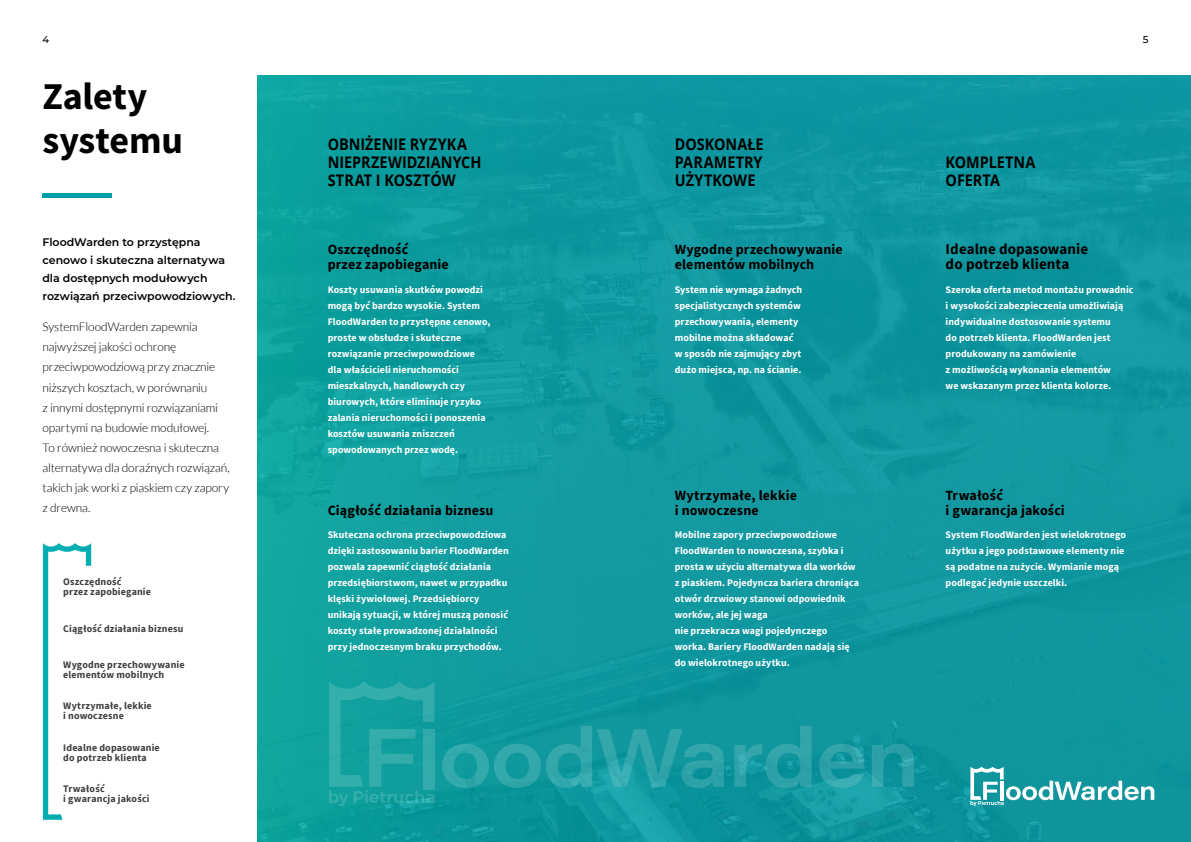
<style>
.page{position:relative;width:1191px;height:842px;background:#fff}
.page>*{position:absolute;margin:0;border:0;box-sizing:border-box;transform-origin:0 0}
.t1{font:38px/44px "Source Sans Variable";letter-spacing:-.005em;color:#000}
.t2{font:700 16px/18px "Open Sans";color:#000;scale:.9 1}
.t3{font:700 15px/15px "Source Sans Pro";letter-spacing:.01em;color:#000}
.t4{font:700 14px/15px "Source Sans Pro";letter-spacing:.01em;color:#000}
.t5{font:300 12px/20px "Lato";letter-spacing:-.01em;color:#000}
.t6{font:600 11px/18px "Montserrat";letter-spacing:-.005em;color:#000}
.t7{font:700 10px/16px "Source Sans Pro";letter-spacing:.005em;color:#fff}
.t8{font:700 10px/10px "Source Sans Pro";letter-spacing:.015em;color:#404041}
.t9{font:500 10px "Montserrat";color:#000}
</style>
<div class="page">
<div style="left:257px;top:75px;width:934px;height:767px;background:#10999f"></div>
<div style="left:43px;top:193px;width:69px;height:5px;background:#00a0ab"></div>
<svg style="left:970px;top:767px;width:184px;height:39px"></svg>
<svg style="left:442px;top:726px;width:282px;height:62px"></svg>
<svg style="left:734px;top:726px;width:77px;height:62px"></svg>
<svg style="left:819px;top:744px;width:45px;height:44px"></svg>
<svg style="left:871px;top:744px;width:43px;height:43px"></svg>
<svg style="left:329px;top:681px;width:105px;height:125px"></svg>
<svg style="left:43px;top:543px;width:48px;height:277px"></svg>
<p class="t9" style="left:43px;top:32px;width:8px">4</p>
<p class="t9" style="left:1142px;top:32px;width:7px">5</p>
<h1 class="t1" style="left:43px;top:75px;width:142px">Zalety systemu</h1>
<p class="t6" style="left:43px;top:233px;width:195px">FloodWarden to przystępna cenowo i skuteczna alternatywa dla dostępnych modułowych rozwiązań przeciwpowodziowych.</p>
<p class="t5" style="left:43px;top:317px;width:189px">SystemFloodWarden zapewnia najwyższej jakości ochronę przeciwpowodziową przy znacznie niższych kosztach, w porównaniu<br>z innymi dostępnymi rozwiązaniami opartymi na budowie modułowej.<br>To również nowoczesna i skuteczna alternatywa dla doraźnych rozwiązań, takich jak worki z piaskiem czy zapory z drewna.</p>
<p class="t8" style="left:63px;top:577px;width:89px">Oszczędność<br>przez zapobieganie</p>
<p class="t8" style="left:63px;top:623px;width:122px">Ciągłość działania biznesu</p>
<p class="t8" style="left:63px;top:659px;width:123px">Wygodne przechowywanie elementów mobilnych</p>
<p class="t8" style="left:63px;top:701px;width:90px">Wytrzymałe, lekkie i nowoczesne</p>
<p class="t8" style="left:63px;top:742px;width:98px">Idealne dopasowanie do potrzeb klienta</p>
<p class="t8" style="left:63px;top:784px;width:88px">Trwałość<br>i gwarancja jakości</p>
<h2 class="t2" style="left:328px;top:135px;width:172px">OBNIŻENIE RYZYKA<br>NIEPRZEWIDZIANYCH<br>STRAT I KOSZTÓW</h2>
<h2 class="t2" style="left:675px;top:135px;width:100px;text-align:justify">DOSKONAŁE PARAMETRY UŻYTKOWE</h2>
<h2 class="t2" style="left:945px;top:153px;width:101px">KOMPLETNA<br>OFERTA</h2>
<h3 class="t4" style="left:328px;top:242px;width:123px">Oszczędność<br>przez zapobieganie</h3>
<h3 class="t3" style="left:945px;top:241px;width:144px">Idealne dopasowanie do potrzeb klienta</h3>
<p class="t7" style="left:945px;top:282px;width:189px">Szeroka oferta metod montażu prowadnic i wysokości zabezpieczenia umożliwiają indywidualne dostosowanie systemu<br>do potrzeb klienta. FloodWarden jest produkowany na zamówienie<br>z możliwością wykonania elementów<br>we wskazanym przez klienta kolorze.</p>
<h3 class="t4" style="left:675px;top:242px;width:169px">Wygodne przechowywanie elementów mobilnych</h3>
<p class="t7" style="left:675px;top:282px;width:129px">System nie wymaga żadnych specjalistycznych systemów przechowywania, elementy mobilne można składować w sposób nie zajmujący zbyt dużo miejsca, np. na ścianie.</p>
<p class="t7" style="left:328px;top:282px;width:164px">Koszty usuwania skutków powodzi mogą być bardzo wysokie. System<br>FloodWarden to przystępne cenowo, proste w obsłudze i skuteczne rozwiązanie przeciwpowodziowe dla właścicieli nieruchomości mieszkalnych, handlowych czy biurowych, które eliminuje ryzyko zalania nieruchomości i ponoszenia kosztów usuwania zniszczeń spowodowanych przez wodę.</p>
<h3 class="t4" style="left:328px;top:503px;width:167px">Ciągłość działania biznesu</h3>
<p class="t7" style="left:328px;top:526px;width:183px">Skuteczna ochrona przeciwpowodziowa dzięki zastosowaniu barier FloodWarden pozwala zapewnić ciągłość działania przedsiębiorstwom, nawet w przypadku klęski żywiołowej. Przedsiębiorcy unikają sytuacji, w której muszą ponosić koszty stałe prowadzonej działalności przy jednoczesnym braku przychodów.</p>
<h3 class="t4" style="left:675px;top:488px;width:124px">Wytrzymałe, lekkie i nowoczesne</h3>
<p class="t7" style="left:675px;top:526px;width:186px">Mobilne zapory przeciwpowodziowe FloodWarden to nowoczesna, szybka i prosta w użyciu alternatywa dla worków z piaskiem. Pojedyncza bariera chroniąca otwór drzwiowy stanowi odpowiednik worków, ale jej waga<br>nie przekracza wagi pojedynczego worka. Bariery FloodWarden nadają się do wielokrotnego użytku.</p>
<h3 class="t4" style="left:945px;top:488px;width:121px">Trwałość<br>i gwarancja jakości</h3>
<p class="t7" style="left:945px;top:526px;width:182px">System FloodWarden jest wielokrotnego użytku a jego podstawowe elementy nie są podatne na zużycie. Wymianie mogą podlegać jedynie uszczelki.</p>
</div>
